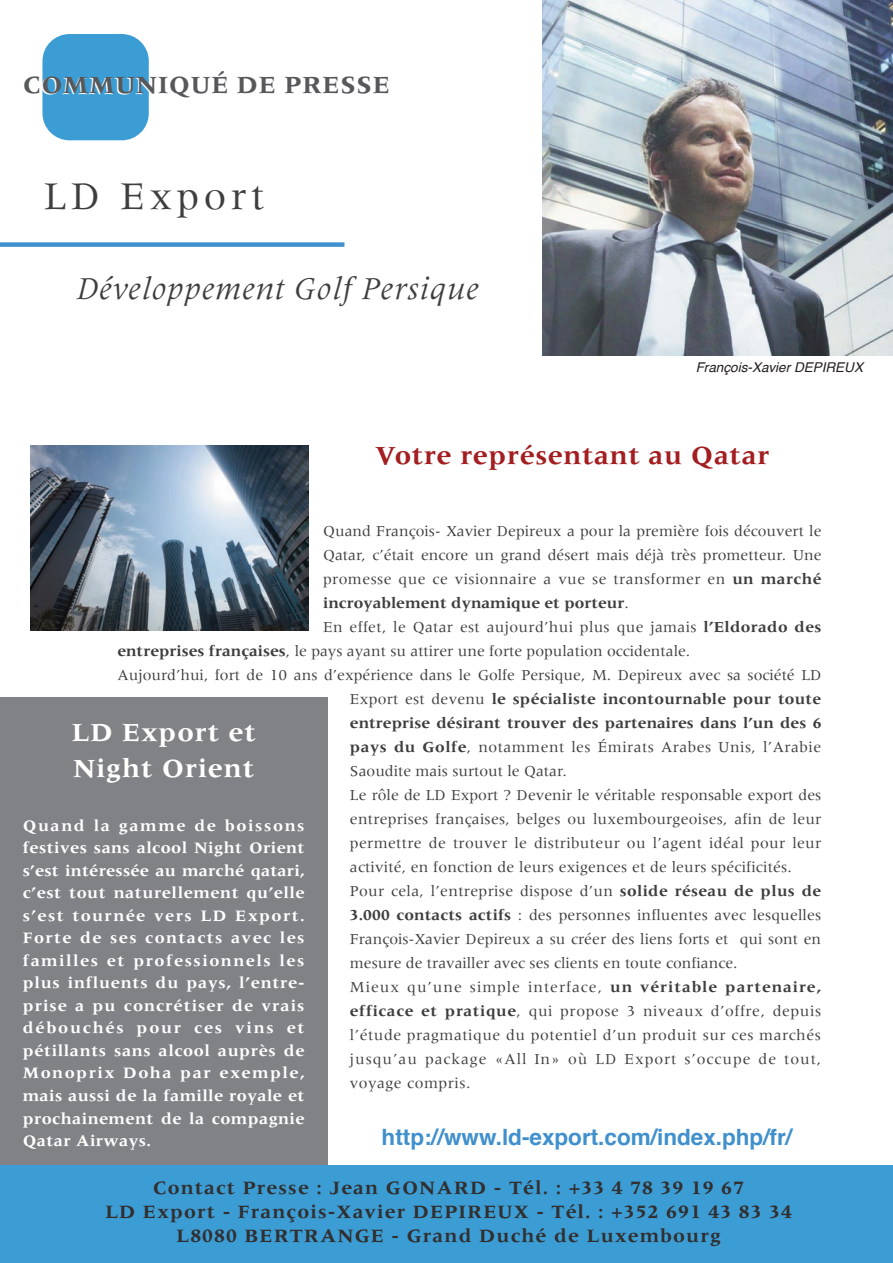
<style>
.page{position:relative;width:893px;height:1263px;background:#fff}
.page>*{position:absolute;margin:0;border:0;box-sizing:border-box;transform-origin:0 0}
.t1{font:40.5px "Meridien";letter-spacing:.11em;color:#3e3e3f}
.t2{font:italic 33px "Meridien";letter-spacing:.025em;color:#3e3e3f}
.t3{font:700 27px "Meridien";letter-spacing:.02em;color:#a31e21}
.t4{font:700 27px/35.5px "Meridien";letter-spacing:.035em;color:#fff}
.t5{font:700 25.5px "Meridien";letter-spacing:.03em;color:#57585a}
.t6{font:700 22.5px "Helvetica";color:#3f90cd}
.t7{font:700 19.5px/24px "Meridien";letter-spacing:.055em;color:#312f30;text-align:center}
.t8{font:700 16.5px/22.5px "Meridien";letter-spacing:.02em;color:#fff;text-align:justify}
.t9{font:15.75px "Meridien";letter-spacing:.01em;color:#3e3e3f}
.t10{font:700 15.75px "Meridien";color:#3e3e3f}
.t11{font:15.75px "Meridien";letter-spacing:.03em;color:#3e3e3f}
.t12{font:15.75px "Meridien";letter-spacing:.06em;color:#3e3e3f}
.t13{font:15.75px "Meridien";letter-spacing:.035em;color:#3e3e3f}
.t14{font:italic 13.5px "Helvetica";color:#231f20}
.s1{font-weight:700}
.s2{font-weight:400}
</style>
<div class="page">
<img style="left:542px;top:0;width:351px;height:355px">
<img style="left:31px;top:446px;width:277px;height:185px">
<div style="left:42px;top:34px;width:107px;height:106px;background:#3c9dd5;border-radius:27px"></div>
<div style="left:0;top:242px;width:344px;height:5px;background:#3f90cd"></div>
<div style="left:0;top:697px;width:327px;height:468px;background:#808285"></div>
<div style="left:0;top:1165px;width:893px;height:98px;background:#3c9dd5"></div>
<h3 class="t5" style="left:23px;top:75px;width:369px">COMMUNIQUÉ DE PRESSE</h3>
<h1 class="t1" style="left:44px;top:181px;width:222px">LD Export</h1>
<h2 class="t2" style="left:76px;top:276px;width:404px">Développement Golf Persique</h2>
<p class="t14" style="left:696px;top:362px;width:169px">François-Xavier DEPIREUX</p>
<h3 class="t3" style="left:375px;top:445px;width:396px">Votre représentant au Qatar</h3>
<p class="t9" style="left:323px;top:525px;width:500px">Quand François- Xavier Depireux a pour la première fois découvert le</p>
<p class="t9" style="left:323px;top:549px;width:500px">Qatar, c’était encore un grand désert mais déjà très prometteur. Une</p>
<p class="t9" style="left:323px;top:573px;width:500px">promesse que ce visionnaire a vue se transformer en <span class="s1">un marché</span></p>
<p class="t10" style="left:323px;top:597px;width:307px">incroyablement dynamique et porteur<span class="s2">.</span></p>
<p class="t9" style="left:323px;top:621px;width:500px">En effet, le Qatar est aujourd’hui plus que jamais <span class="s1">l’Eldorado des</span></p>
<p class="t9" style="left:117px;top:645px;width:574px"><span class="s1">entreprises françaises</span>, le pays ayant su attirer une forte population occidentale.</p>
<p class="t9" style="left:117px;top:669px;width:706px">Aujourd’hui, fort de 10 ans d’expérience dans le Golfe Persique, M. Depireux avec sa société LD</p>
<p class="t10" style="left:350px;top:693px;width:473px"><span class="s2">Export est devenu</span> le spécialiste incontournable pour toute</p>
<p class="t10" style="left:350px;top:717px;width:473px">entreprise désirant trouver des partenaires dans l’un des 6</p>
<p class="t11" style="left:350px;top:741px;width:473px"><span class="s1">pays du Golfe</span>, notamment les Émirats Arabes Unis, l’Arabie</p>
<p class="t9" style="left:350px;top:765px;width:218px">Saoudite mais surtout le Qatar.</p>
<p class="t9" style="left:350px;top:789px;width:473px">Le rôle de LD Export ? Devenir le véritable responsable export des</p>
<p class="t9" style="left:350px;top:813px;width:473px">entreprises françaises, belges ou luxembourgeoises, afin de leur</p>
<p class="t9" style="left:350px;top:837px;width:473px">permettre de trouver le distributeur ou l’agent idéal pour leur</p>
<p class="t9" style="left:350px;top:861px;width:443px">activité, en fonction de leurs exigences et de leurs spécificités.</p>
<p class="t9" style="left:350px;top:885px;width:473px">Pour cela, l’entreprise dispose d’un <span class="s1">solide réseau de plus de</span></p>
<p class="t9" style="left:350px;top:909px;width:473px"><span class="s1">3.000 contacts actifs</span> : des personnes influentes avec lesquelles</p>
<p class="t9" style="left:350px;top:933px;width:473px">François-Xavier Depireux a su créer des liens forts et qui sont en</p>
<p class="t9" style="left:350px;top:957px;width:389px">mesure de travailler avec ses clients en toute confiance.</p>
<p class="t12" style="left:350px;top:981px;width:473px">Mieux qu’une simple interface, <span class="s1">un véritable partenaire,</span></p>
<p class="t13" style="left:350px;top:1005px;width:473px"><span class="s1">efficace et pratique</span>, qui propose 3 niveaux d’offre, depuis</p>
<p class="t11" style="left:350px;top:1029px;width:472px">l’étude pragmatique du potentiel d’un produit sur ces marchés</p>
<p class="t12" style="left:350px;top:1053px;width:473px">jusqu’au package «All In» où LD Export s’occupe de tout,</p>
<p class="t11" style="left:350px;top:1077px;width:122px">voyage compris.</p>
<h3 class="t4" style="left:71px;top:717px;width:186px">LD Export et<br>Night Orient</h3>
<p class="t8" style="left:23px;top:815px;width:284px">Quand la gamme de boissons festives sans alcool Night Orient s’est intéressée au marché qatari, c’est tout naturellement qu’elle s’est tournée vers LD Export.<br>Forte de ses contacts avec les familles et professionnels les plus influents du pays, l’entre&shy;prise a pu concrétiser de vrais débouchés pour ces vins et pétillants sans alcool auprès de Monoprix Doha par exemple, mais aussi de la famille royale et prochainement de la compagnie Qatar Airways.</p>
<p class="t7" style="left:105px;top:1177px;width:688px">Contact Presse : Jean GONARD - Tél. : +33 4 78 39 19 67<br>LD Export - François-Xavier DEPIREUX - Tél. : +352 691 43 83 34<br>L8080 BERTRANGE - Grand Duché de Luxembourg</p>
<h3 class="t6" style="left:382px;top:1127px;width:412px">http://www.ld-export.com/index.php/fr/</h3>
</div>
